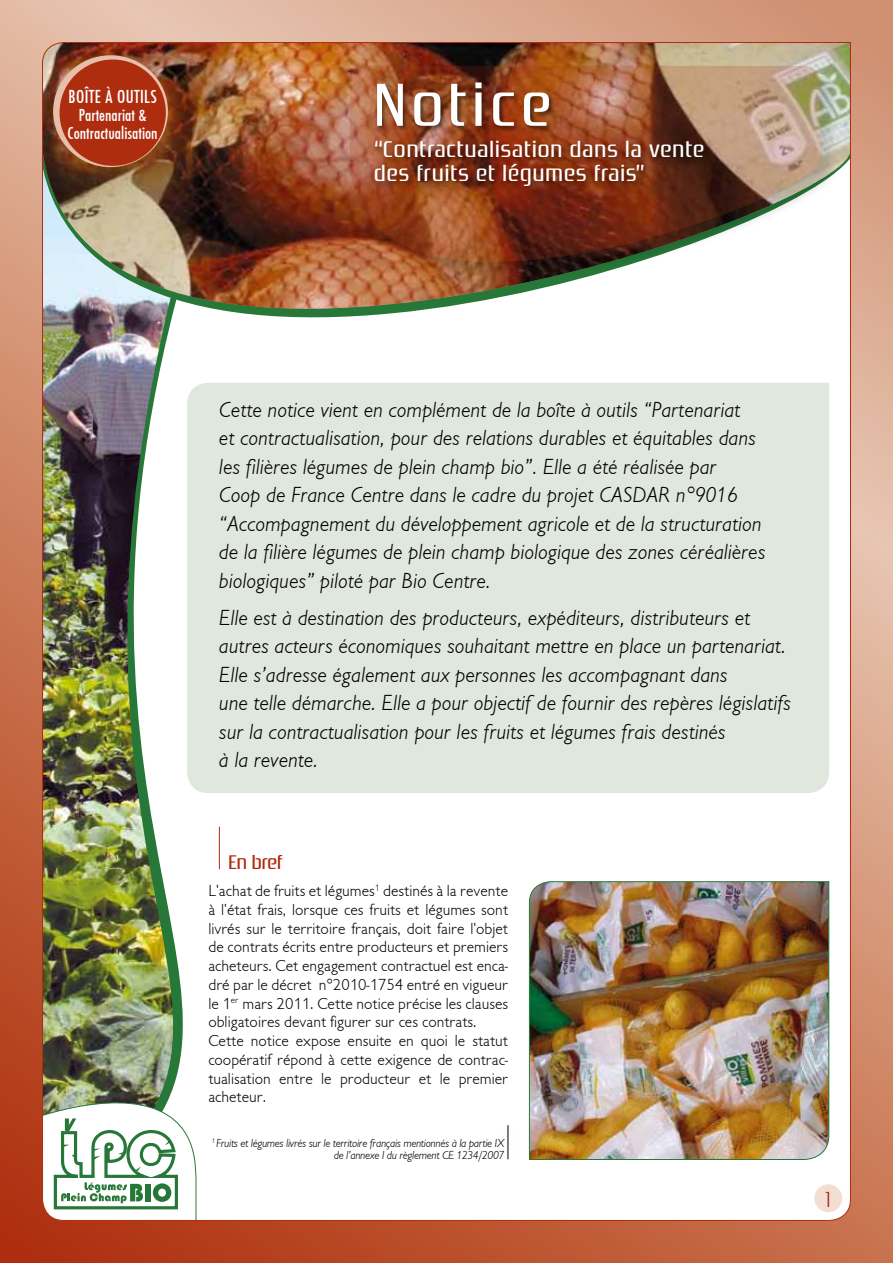
<style>
.page{position:relative;width:893px;height:1263px;background:#fff}
.page>*{position:absolute;margin:0;border:0;box-sizing:border-box;transform-origin:0 0}
.t1{font:60px "Zrnic Rg";letter-spacing:.1em;color:#fff}
.t2{font:italic 22.5px/28.5px "Chantilly LH Light";color:#000}
.t3{font:22.5px/24px "Zrnic Rg";letter-spacing:.05em;color:#fff}
.t4{font:22.5px "Function Cond LH Light";color:#ae2d0f}
.t5{font:19.5px "Function Cond";letter-spacing:.02em;color:#fff}
.t6{font:19.5px "Zrnic Rg";color:#ae2d0f}
.t7{font:18px/18px "Function Cond";color:#fff;text-align:center}
.t8{font:16.5px/18.8px "Chantilly LH Light";color:#000}
.t9{font:italic 12px/12px "Chantilly LH Light";letter-spacing:-.025em;color:#000;text-align:right}
</style>
<div class="page">
<img style="left:0;top:0;width:893px;height:1263px">
<svg style="left:53px;top:55px;width:115px;height:112px"></svg>
<div style="left:60px;top:60px;width:106px;height:106px;background:#ae2d0f;border-radius:50%"></div>
<p class="t5" style="left:69px;top:86px;width:90px">boîte à outils</p>
<p class="t7" style="left:68px;top:107px;width:92px">Partenariat &amp;<br>Contractualisation</p>
<h1 class="t1" style="left:374px;top:69px;width:178px">Notice</h1>
<p class="t3" style="left:374px;top:137px;width:331px">“Contractualisation dans la vente des fruits et légumes frais”</p>
<p class="t2" style="left:219px;top:396px;width:548px">Cette notice vient en complément de la boîte à outils “Partenariat<br>et contractualisation, pour des relations durables et équitables dans les filières légumes de plein champ bio”. Elle a été réalisée par<br>Coop de France Centre dans le cadre du projet CASDAR n°9016 “Accompagnement du développement agricole et de la structuration de la filière légumes de plein champ biologique des zones céréalières biologiques” piloté par Bio Centre.</p>
<p class="t2" style="left:219px;top:604px;width:573px">Elle est à destination des producteurs, expéditeurs, distributeurs et autres acteurs économiques souhaitant mettre en place un partenariat.<br>Elle s’adresse également aux personnes les accompagnant dans<br>une telle démarche. Elle a pour objectif de fournir des repères législatifs sur la contractualisation pour les fruits et légumes frais destinés<br>à la revente.</p>
<p class="t6" style="left:229px;top:851px;width:55px">En bref</p>
<p class="t8" style="left:208px;top:882px;width:301px">L'achat de fruits et légumes<sup>1</sup> destinés à la revente à l'état frais, lorsque ces fruits et légumes sont livrés sur le territoire français, doit faire l'objet de contrats écrits entre producteurs et premiers acheteurs. Cet engagement contractuel est enca&shy;dré par le décret n°2010-1754 entré en vigueur le 1<sup>er</sup> mars 2011. Cette notice précise les clauses obligatoires devant figurer sur ces contrats.<br>Cette notice expose ensuite en quoi le statut coopératif répond à cette exigence de contrac&shy;tualisation entre le producteur et le premier acheteur.</p>
<p class="t9" style="left:212px;top:1137px;width:294px"><sup>1</sup> Fruits et légumes livrés sur le territoire français mentionnés à la partie IX de l’annexe I du règlement CE 1234/2007</p>
<p class="t4" style="left:824px;top:1188px;width:10px">1</p>
</div>
